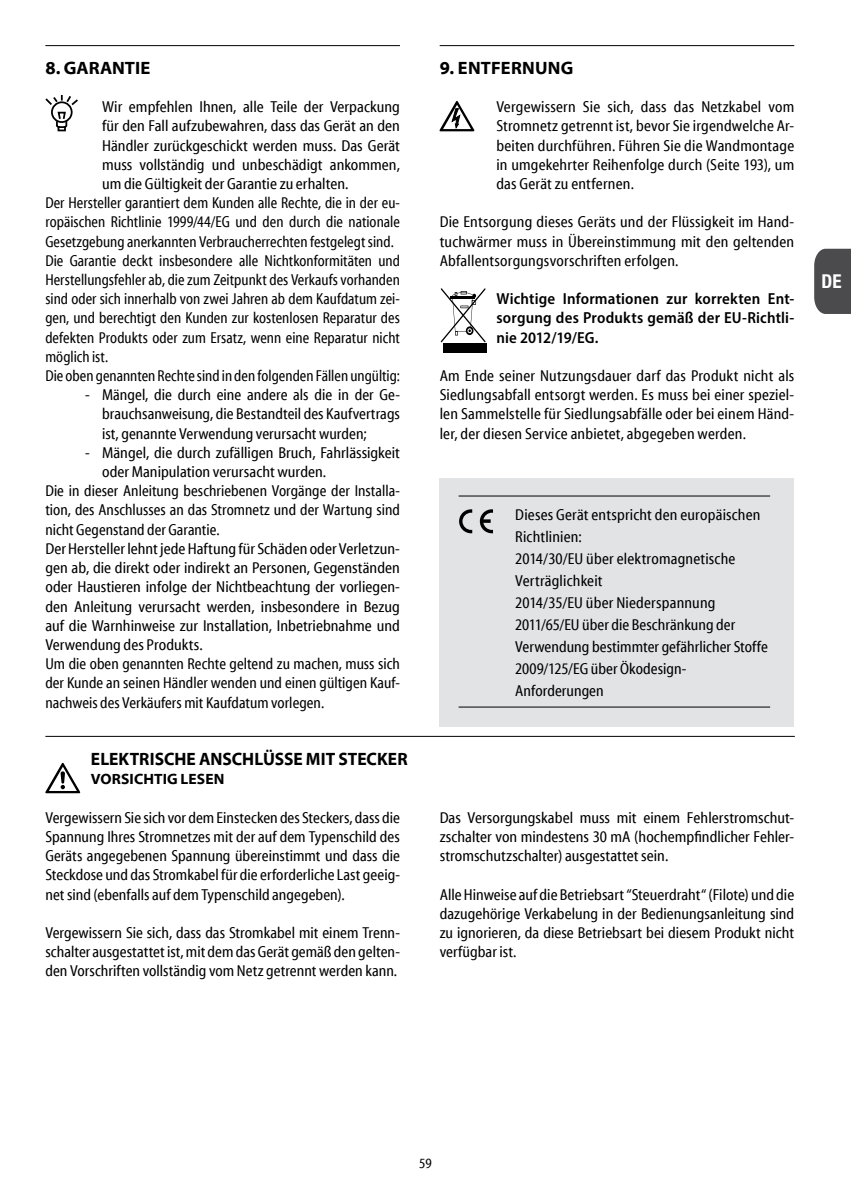
<style>
.page{position:relative;width:851px;height:1191px;background:#fff}
.page>*{position:absolute;margin:0;border:0;box-sizing:border-box;transform-origin:0 0}
.t1{font:700 condensed 19.2px "Helvetica Neue LT Std";color:#fff}
.t2{font:700 18px "Myriad Web Pro";color:#000;scale:.94 1}
.t3{font:700 18px "Myriad Web Pro";color:#000}
.t4{font:condensed 16px/19.2px "Myriad Web Pro";letter-spacing:.005em;color:#000;text-align:justify}
.t5{font:condensed 16px "Myriad Web Pro";letter-spacing:.005em;color:#000;scale:.93 1}
.t6{font:condensed 16px "Myriad Web Pro";letter-spacing:.005em;color:#000;scale:.96 1}
.t7{font:600 semi-condensed 16px/19.2px "Myriad Pro";letter-spacing:.01em;color:#000;text-align:justify}
.t8{font:700 15px "Myriad Web Pro";letter-spacing:.01em;color:#000}
.t9{font:condensed 14px "Myriad Web Pro";color:#000}
</style>
<div class="page">
<div style="left:814px;top:249px;width:36px;height:65px;background:#4b4b4d"></div>
<svg style="left:45px;top:95px;width:33px;height:36px"></svg>
<svg style="left:439px;top:101px;width:35px;height:30px"></svg>
<svg style="left:440px;top:288px;width:45px;height:54px"></svg>
<div style="left:443px;top:343px;width:44px;height:10px;background:#000"></div>
<hr style="left:45px;top:736px;width:749px;height:1px;background:#000">
<svg style="left:45px;top:763px;width:35px;height:30px"></svg>
<div style="left:439px;top:478px;width:355px;height:249px;background:#e2e3e4"></div>
<svg style="left:459px;top:509px;width:13px;height:24px"></svg>
<svg style="left:480px;top:509px;width:13px;height:24px"></svg>
<hr style="left:458px;top:495px;width:312px;height:1px;background:#000">
<hr style="left:458px;top:706px;width:312px;height:1px;background:#000">
<hr style="left:439px;top:45px;width:355px;height:1px;background:#000">
<hr style="left:45px;top:45px;width:355px;height:1px;background:#000">
<p class="t3" style="left:45px;top:58px;width:106px">8. GARANTIE</p>
<p class="t4" style="left:102px;top:98px;width:299px">Wir empfehlen Ihnen, alle Teile der Verpackung</p>
<p class="t4" style="left:102px;top:117px;width:299px">für den Fall aufzubewahren, dass das Gerät an den</p>
<p class="t4" style="left:102px;top:136px;width:299px">Händler zurückgeschickt werden muss. Das Gerät</p>
<p class="t4" style="left:102px;top:155px;width:299px">muss vollständig und unbeschädigt ankommen,</p>
<p class="t4" style="left:102px;top:174px;width:248px">um die Gültigkeit der Garantie zu erhalten.</p>
<p class="t5" style="left:45px;top:194px;width:383px">Der Hersteller garantiert dem Kunden alle Rechte, die in der eu-</p>
<p class="t5" style="left:45px;top:213px;width:382px">ropäischen Richtlinie 1999/44/EG und den durch die nationale</p>
<p class="t5" style="left:45px;top:233px;width:376px">Gesetzgebung anerkannten Verbraucherrechten festgelegt sind.</p>
<p class="t5" style="left:45px;top:252px;width:383px">Die Garantie deckt insbesondere alle Nichtkonformitäten und</p>
<p class="t5" style="left:45px;top:271px;width:383px">Herstellungsfehler ab, die zum Zeitpunkt des Verkaufs vorhanden</p>
<p class="t5" style="left:45px;top:290px;width:383px">sind oder sich innerhalb von zwei Jahren ab dem Kaufdatum zei-</p>
<p class="t5" style="left:45px;top:309px;width:382px">gen, und berechtigt den Kunden zur kostenlosen Reparatur des</p>
<p class="t5" style="left:45px;top:329px;width:382px">defekten Produkts oder zum Ersatz, wenn eine Reparatur nicht</p>
<p class="t5" style="left:45px;top:348px;width:69px">möglich ist.</p>
<p class="t5" style="left:45px;top:367px;width:382px">Die oben genannten Rechte sind in den folgenden Fällen ungültig:</p>
<p class="t4" style="left:102px;top:386px;width:299px;text-indent:-17px">- Mängel, die durch eine andere als die in der Ge&shy;brauchsanweisung, die Bestandteil des Kaufvertrags ist, genannte Verwendung verursacht wurden;</p>
<p class="t4" style="left:85px;top:443px;width:316px">- Mängel, die durch zufälligen Bruch, Fahrlässigkeit</p>
<p class="t4" style="left:102px;top:462px;width:225px">oder Manipulation verursacht wurden.</p>
<p class="t6" style="left:45px;top:482px;width:371px">Die in dieser Anleitung beschriebenen Vorgänge der Installa-</p>
<p class="t6" style="left:45px;top:501px;width:371px">tion, des Anschlusses an das Stromnetz und der Wartung sind</p>
<p class="t6" style="left:45px;top:521px;width:183px">nicht Gegenstand der Garantie.</p>
<p class="t4" style="left:45px;top:539px;width:356px">Der Hersteller lehnt jede Haftung für Schäden oder Verletzun-</p>
<p class="t4" style="left:45px;top:558px;width:356px">gen ab, die direkt oder indirekt an Personen, Gegenständen</p>
<p class="t4" style="left:45px;top:578px;width:356px">oder Haustieren infolge der Nichtbeachtung der vorliegen-</p>
<p class="t4" style="left:45px;top:597px;width:356px">den Anleitung verursacht werden, insbesondere in Bezug</p>
<p class="t4" style="left:45px;top:616px;width:356px">auf die Warnhinweise zur Installation, Inbetriebnahme und</p>
<p class="t4" style="left:45px;top:635px;width:159px">Verwendung des Produkts.</p>
<p class="t6" style="left:45px;top:655px;width:371px">Um die oben genannten Rechte geltend zu machen, muss sich</p>
<p class="t6" style="left:45px;top:674px;width:371px">der Kunde an seinen Händler wenden und einen gültigen Kauf-</p>
<p class="t6" style="left:45px;top:693px;width:292px">nachweis des Verkäufers mit Kaufdatum vorlegen.</p>
<p class="t2" style="left:91px;top:749px;width:338px">ELEKTRISCHE ANSCHLÜSSE MIT STECKER</p>
<p class="t8" style="left:91px;top:771px;width:135px">VORSICHTIG LESEN</p>
<p class="t4" style="left:45px;top:808px;width:356px">Vergewissern Sie sich vor dem Einstecken des Steckers, dass die Spannung Ihres Stromnetzes mit der auf dem Typenschild des Geräts angegebenen Spannung übereinstimmt und dass die Steckdose und das Stromkabel für die erforderliche Last geeig&shy;net sind (ebenfalls auf dem Typenschild angegeben).</p>
<p class="t4" style="left:45px;top:923px;width:356px">Vergewissern Sie sich, dass das Stromkabel mit einem Trenn&shy;schalter ausgestattet ist, mit dem das Gerät gemäß den gelten&shy;den Vorschriften vollständig vom Netz getrennt werden kann.</p>
<p class="t3" style="left:439px;top:58px;width:135px">9. ENTFERNUNG</p>
<p class="t4" style="left:496px;top:98px;width:299px">Vergewissern Sie sich, dass das Netzkabel vom Stromnetz getrennt ist, bevor Sie irgendwelche Ar&shy;beiten durchführen. Führen Sie die Wandmontage in umgekehrter Reihenfolge durch (Seite 193), um das Gerät zu entfernen.</p>
<p class="t4" style="left:439px;top:213px;width:356px">Die Entsorgung dieses Geräts und der Flüssigkeit im Hand&shy;tuchwärmer muss in Übereinstimmung mit den geltenden Abfallentsorgungsvorschriften erfolgen.</p>
<p class="t7" style="left:496px;top:289px;width:299px">Wichtige Informationen zur korrekten Ent&shy;sorgung des Produkts gemäß der EU-Richtli&shy;nie 2012/19/EG.</p>
<p class="t4" style="left:439px;top:366px;width:356px">Am Ende seiner Nutzungsdauer darf das Produkt nicht als Siedlungsabfall entsorgt werden. Es muss bei einer speziel&shy;len Sammelstelle für Siedlungsabfälle oder bei einem Händ&shy;ler, der diesen Service anbietet, abgegeben werden.</p>
<p class="t4" style="left:515px;top:504px;width:254px;line-height:22px;text-align:left">Dieses Gerät entspricht den europäischen<br>Richtlinien:<br>2014/30/EU über elektromagnetische<br>Verträglichkeit<br>2014/35/EU über Niederspannung<br>2011/65/EU über die Beschränkung der<br>Verwendung bestimmter gefährlicher Stoffe<br>2009/125/EG über Ökodesign-<br>Anforderungen</p>
<p class="t1" style="left:821px;top:270px;width:22px">DE</p>
<p class="t4" style="left:439px;top:808px;width:356px">Das Versorgungskabel muss mit einem Fehlerstromschut&shy;zschalter von mindestens 30 mA (hochempfindlicher Fehler&shy;stromschutzschalter) ausgestattet sein.</p>
<p class="t4" style="left:439px;top:885px;width:356px">Alle Hinweise auf die Betriebsart “Steuerdraht“ (Filote) und die dazugehörige Verkabelung in der Bedienungsanleitung sind zu ignorieren, da diese Betriebsart bei diesem Produkt nicht verfügbar ist.</p>
<p class="t9" style="left:419px;top:1156px;width:14px">59</p>
</div>
